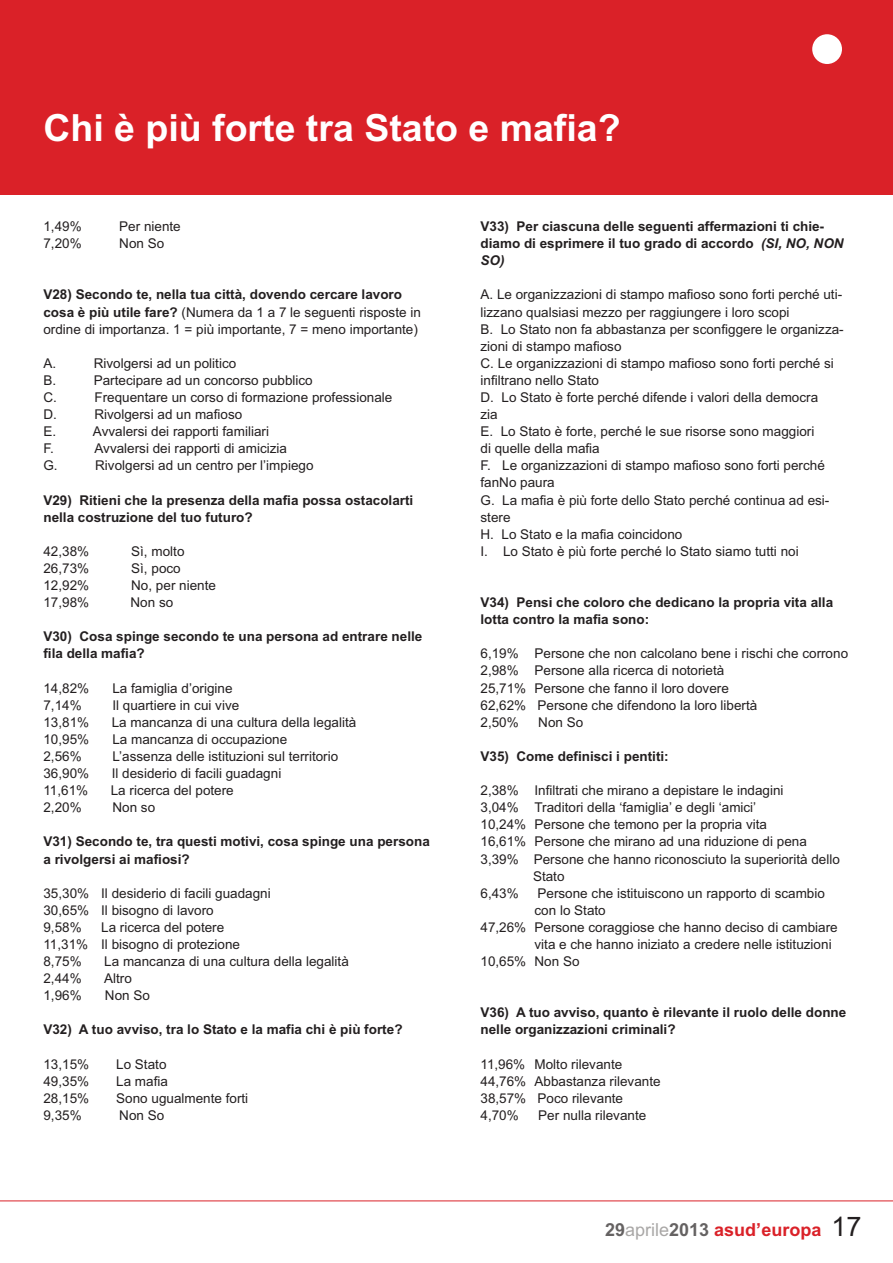
<style>
.page{position:relative;width:893px;height:1263px;background:#fff}
.page>*{position:absolute;margin:0;border:0;box-sizing:border-box;transform-origin:0 0}
.t1{font:700 37.5px "Arial";color:#fff}
.t2{font:700 18px "Arial";color:#da2128}
.t3{font:13.5px/17.1px "Arial";color:#231f20}
.t4{font:700 13.5px/17.1px "Arial";color:#231f20}
.s1{font-weight:700}
.s2{font-style:italic}
.s3{color:#656262}
.s4{font-weight:400;color:#a9a7a6}
.s5{font-weight:400;font-size:27px;color:#231f20}
</style>
<div class="page">
<div style="left:0;top:0;width:892px;height:194px;background:#da2128"></div>
<div style="left:812px;top:34px;width:30px;height:30px;background:#fff;border-radius:50%"></div>
<hr style="left:0;top:1201px;width:892px;height:1px;background:#da2128">
<h1 class="t1" style="left:43px;top:114px;width:578px">Chi è più forte tra Stato e mafia?</h1>
<p class="t3" style="left:43px;top:219px;width:40px">1,49%</p>
<p class="t3" style="left:119px;top:219px;width:63px">Per niente</p>
<p class="t3" style="left:43px;top:236px;width:40px">7,20%</p>
<p class="t3" style="left:119px;top:236px;width:47px">Non So</p>
<p class="t3" style="left:43px;top:287px;width:379px"><span class="s1">V28) Secondo te, nella tua città, dovendo cercare lavoro cosa è più utile fare?</span> (Numera da 1 a 7 le seguenti risposte in ordine di importanza. 1 = più importante, 7 = meno importante)</p>
<p class="t3" style="left:43px;top:356px;width:14px">A.</p>
<p class="t3" style="left:94px;top:356px;width:144px">Rivolgersi ad un politico</p>
<p class="t3" style="left:43px;top:373px;width:14px">B.</p>
<p class="t3" style="left:94px;top:373px;width:220px">Partecipare ad un concorso pubblico</p>
<p class="t3" style="left:43px;top:390px;width:15px">C.</p>
<p class="t3" style="left:94px;top:390px;width:299px">Frequentare un corso di formazione professionale</p>
<p class="t3" style="left:43px;top:407px;width:15px">D.</p>
<p class="t3" style="left:94px;top:407px;width:149px">Rivolgersi ad un mafioso</p>
<p class="t3" style="left:43px;top:424px;width:14px">E.</p>
<p class="t3" style="left:93px;top:424px;width:177px">Avvalersi dei rapporti familiari</p>
<p class="t3" style="left:43px;top:441px;width:12px">F.</p>
<p class="t3" style="left:94px;top:441px;width:194px">Avvalersi dei rapporti di amicizia</p>
<p class="t3" style="left:43px;top:458px;width:16px">G.</p>
<p class="t3" style="left:95px;top:458px;width:220px">Rivolgersi ad un centro per l’impiego</p>
<p class="t4" style="left:43px;top:493px;width:371px">V29) Ritieni che la presenza della mafia possa ostacolarti nella costruzione del tuo futuro?</p>
<p class="t3" style="left:43px;top:544px;width:47px">42,38%</p>
<p class="t3" style="left:131px;top:544px;width:55px">Sì, molto</p>
<p class="t3" style="left:43px;top:561px;width:47px">26,73%</p>
<p class="t3" style="left:131px;top:561px;width:51px">Sì, poco</p>
<p class="t3" style="left:43px;top:578px;width:47px">12,92%</p>
<p class="t3" style="left:131px;top:578px;width:86px">No, per niente</p>
<p class="t3" style="left:43px;top:595px;width:47px">17,98%</p>
<p class="t3" style="left:130px;top:595px;width:44px">Non so</p>
<p class="t4" style="left:43px;top:629px;width:380px">V30) Cosa spinge secondo te una persona ad entrare nelle fila della mafia?</p>
<p class="t3" style="left:43px;top:681px;width:47px">14,82%</p>
<p class="t3" style="left:112px;top:681px;width:121px">La famiglia d’origine</p>
<p class="t3" style="left:43px;top:698px;width:40px">7,14%</p>
<p class="t3" style="left:112px;top:698px;width:128px">Il quartiere in cui vive</p>
<p class="t3" style="left:43px;top:715px;width:47px">13,81%</p>
<p class="t3" style="left:112px;top:715px;width:246px">La mancanza di una cultura della legalità</p>
<p class="t3" style="left:43px;top:732px;width:47px">10,95%</p>
<p class="t3" style="left:112px;top:732px;width:176px">La mancanza di occupazione</p>
<p class="t3" style="left:43px;top:749px;width:40px">2,56%</p>
<p class="t3" style="left:112px;top:749px;width:227px">L’assenza delle istituzioni sul territorio</p>
<p class="t3" style="left:43px;top:766px;width:47px">36,90%</p>
<p class="t3" style="left:112px;top:766px;width:171px">Il desiderio di facili guadagni</p>
<p class="t3" style="left:43px;top:783px;width:46px">11,61%</p>
<p class="t3" style="left:111px;top:783px;width:124px">La ricerca del potere</p>
<p class="t3" style="left:43px;top:800px;width:40px">2,20%</p>
<p class="t3" style="left:112px;top:800px;width:44px">Non so</p>
<p class="t4" style="left:43px;top:834px;width:388px">V31) Secondo te, tra questi motivi, cosa spinge una persona a rivolgersi ai mafiosi?</p>
<p class="t3" style="left:43px;top:886px;width:229px">35,30% Il desiderio di facili guadagni<br>30,65% Il bisogno di lavoro<br>9,58%</p>
<p class="t3" style="left:43px;top:920px;width:198px;text-indent:58px">La ricerca del potere<br>11,31% Il bisogno di protezione<br>8,75%</p>
<p class="t3" style="left:104px;top:954px;width:246px">La mancanza di una cultura della legalità</p>
<p class="t3" style="left:43px;top:971px;width:40px">2,44%</p>
<p class="t3" style="left:104px;top:971px;width:29px">Altro</p>
<p class="t3" style="left:43px;top:988px;width:40px">1,96%</p>
<p class="t3" style="left:105px;top:988px;width:47px">Non So</p>
<p class="t4" style="left:43px;top:1022px;width:360px">V32) A tuo avviso, tra lo Stato e la mafia chi è più forte?</p>
<p class="t3" style="left:43px;top:1057px;width:47px">13,15%</p>
<p class="t3" style="left:116px;top:1057px;width:52px">Lo Stato</p>
<p class="t3" style="left:43px;top:1074px;width:47px">49,35%</p>
<p class="t3" style="left:116px;top:1074px;width:53px">La mafia</p>
<p class="t3" style="left:43px;top:1091px;width:47px">28,15%</p>
<p class="t3" style="left:116px;top:1091px;width:133px">Sono ugualmente forti</p>
<p class="t3" style="left:43px;top:1108px;width:40px">9,35%</p>
<p class="t3" style="left:119px;top:1108px;width:47px">Non So</p>
<p class="t4" style="left:480px;top:219px;width:364px">V33) Per ciascuna delle seguenti affermazioni ti chie&shy;diamo di esprimere il tuo grado di accordo <span class="s2">(SI, NO, NON<br>SO)</span></p>
<p class="t3" style="left:480px;top:287px;width:365px">A. Le organizzazioni di stampo mafioso sono forti perché uti&shy;lizzano qualsiasi mezzo per raggiungere i loro scopi<br>B. Lo Stato non fa abbastanza per sconfiggere le organizza&shy;zioni di stampo mafioso<br>C. Le organizzazioni di stampo mafioso sono forti perché si infiltrano nello Stato<br>D. Lo Stato è forte perché difende i valori della democra<br>zia<br>E. Lo Stato è forte, perché le sue risorse sono maggiori<br>di quelle della mafia<br>F. Le organizzazioni di stampo mafioso sono forti perché fanNo paura<br>G. La mafia è più forte dello Stato perché continua ad esi&shy;stere<br>H. Lo Stato e la mafia coincidono<br>I. Lo Stato è più forte perché lo Stato siamo tutti noi</p>
<p class="t4" style="left:480px;top:595px;width:354px">V34) Pensi che coloro che dedicano la propria vita alla lotta contro la mafia sono:</p>
<p class="t3" style="left:480px;top:646px;width:369px">6,19% Persone che non calcolano bene i rischi che corrono 2,98% Persone alla ricerca di notorietà<br>25,71% Persone che fanno il loro dovere<br>62,62% Persone che difendono la loro libertà<br>2,50%</p>
<p class="t3" style="left:538px;top:715px;width:47px">Non So</p>
<p class="t4" style="left:480px;top:749px;width:190px">V35) Come definisci i pentiti:</p>
<p class="t3" style="left:480px;top:783px;width:304px">2,38% Infiltrati che mirano a depistare le indagini</p>
<p class="t3" style="left:480px;top:800px;width:277px">3,04% Traditori della ‘famiglia’ e degli ‘amici’</p>
<p class="t3" style="left:480px;top:817px;width:288px">10,24% Persone che temono per la propria vita</p>
<p class="t3" style="left:480px;top:834px;width:328px">16,61% Persone che mirano ad una riduzione di pena</p>
<p class="t3" style="left:480px;top:852px;width:361px">3,39% Persone che hanno riconosciuto la superiorità dello</p>
<p class="t3" style="left:533px;top:869px;width:33px">Stato</p>
<p class="t3" style="left:480px;top:886px;width:40px">6,43%</p>
<p class="t3" style="left:537px;top:886px;width:289px">Persone che istituiscono un rapporto di scambio</p>
<p class="t3" style="left:534px;top:903px;width:73px">con lo Stato</p>
<p class="t3" style="left:480px;top:920px;width:358px">47,26% Persone coraggiose che hanno deciso di cambiare</p>
<p class="t3" style="left:534px;top:937px;width:298px">vita e che hanno iniziato a credere nelle istituzioni</p>
<p class="t3" style="left:480px;top:954px;width:100px">10,65% Non So</p>
<p class="t4" style="left:480px;top:1005px;width:367px">V36) A tuo avviso, quanto è rilevante il ruolo delle donne nelle organizzazioni criminali?</p>
<p class="t3" style="left:480px;top:1057px;width:181px">11,96% Molto rilevante<br>44,76% Abbastanza rilevante<br>38,57% Poco rilevante<br>4,70%</p>
<p class="t3" style="left:538px;top:1108px;width:109px">Per nulla rilevante</p>
<h2 class="t2" style="left:605px;top:1223px;width:258px"><span class="s3">29</span><span class="s4">aprile</span><span class="s3">2013</span> asud’europa <span class="s5">17</span></h2>
</div>
